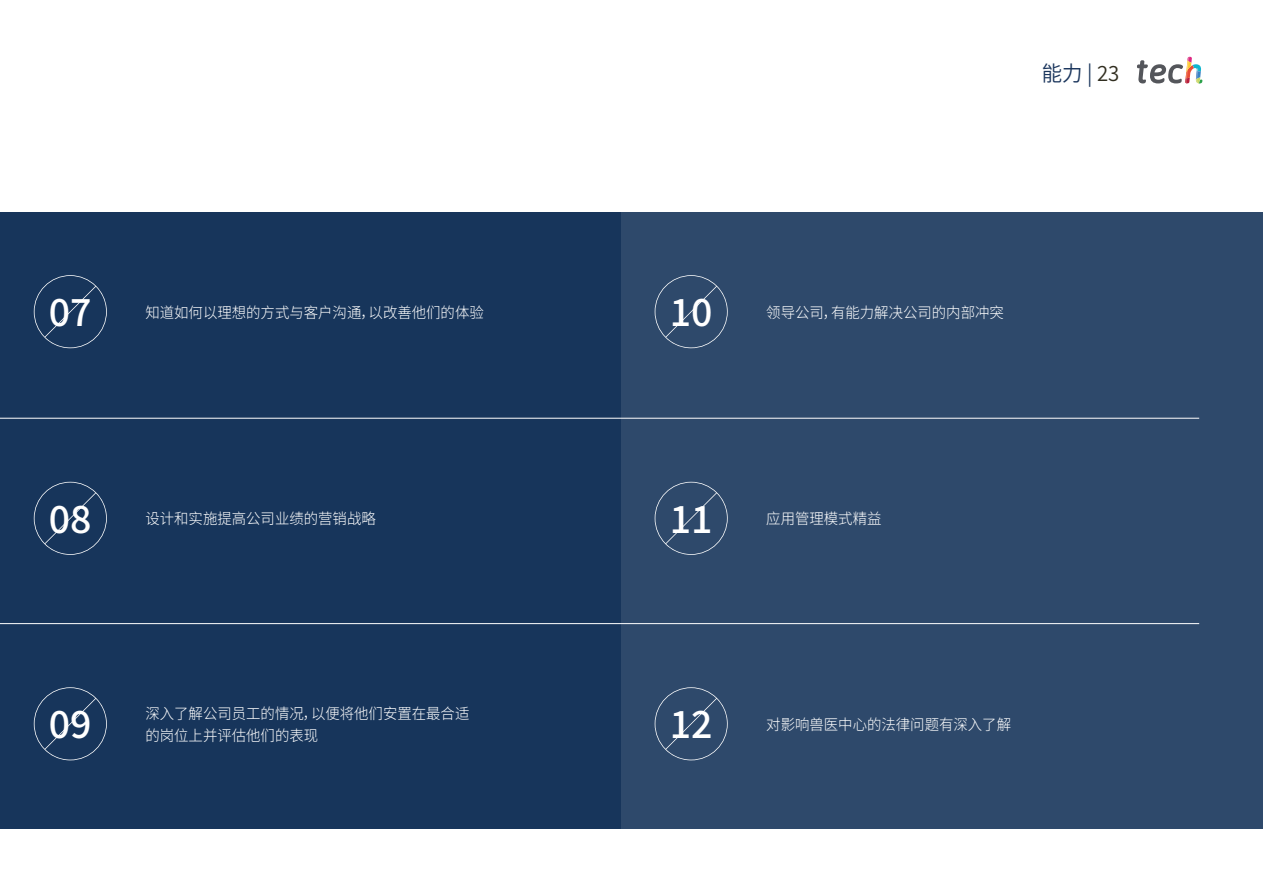
<style>
.page{position:relative;width:1263px;height:893px;background:#fff}
.page>*{position:absolute;margin:0;border:0;box-sizing:border-box;transform-origin:0 0}
.t1{font:500 37.5px "Source Han Sans CN";color:#fff}
.t2{font:21px "Source Han Sans CN";color:#1a355c}
.t3{font:300 15px/22.5px "Source Han Sans CN";color:#fff;scale:.96 1}
.s1{color:#312e20}
</style>
<div class="page">
<svg style="left:1137px;top:57px;width:65px;height:27px"></svg>
<div style="left:0;top:213px;width:621px;height:616px;background:#17355b"></div>
<div style="left:621px;top:213px;width:642px;height:616px;background:#2e496b"></div>
<svg style="left:34px;top:275px;width:73px;height:73px"></svg>
<svg style="left:34px;top:482px;width:73px;height:73px"></svg>
<svg style="left:655px;top:275px;width:73px;height:73px"></svg>
<svg style="left:34px;top:687px;width:73px;height:73px"></svg>
<svg style="left:655px;top:482px;width:73px;height:73px"></svg>
<svg style="left:655px;top:687px;width:73px;height:73px"></svg>
<hr style="left:0;top:418px;width:1199px;height:1px;background:#fff">
<hr style="left:0;top:623px;width:1199px;height:1px;background:#fff">
<h2 class="t2" style="left:1042px;top:61px;width:79px">能力 | <span class="s1">23</span></h2>
<h1 class="t1" style="left:49px;top:291px;width:44px">07</h1>
<p class="t3" style="left:766px;top:301px;width:249px">领导公司，有能力解决公司的内部冲突</p>
<h1 class="t1" style="left:670px;top:291px;width:44px">10</h1>
<p class="t3" style="left:145px;top:301px;width:354px">知道如何以理想的方式与客户沟通，以改善他们的体验</p>
<h1 class="t1" style="left:49px;top:498px;width:44px">08</h1>
<p class="t3" style="left:145px;top:508px;width:241px">设计和实施提高公司业绩的营销战略</p>
<h1 class="t1" style="left:670px;top:498px;width:44px">11</h1>
<p class="t3" style="left:766px;top:508px;width:121px">应用管理模式精益</p>
<p class="t3" style="left:145px;top:702px;width:339px">深入了解公司员工的情况，以便将他们安置在最合适的岗位上并评估他们的表现</p>
<h1 class="t1" style="left:49px;top:703px;width:44px">09</h1>
<p class="t3" style="left:766px;top:713px;width:257px">对影响兽医中心的法律问题有深入了解</p>
<h1 class="t1" style="left:670px;top:703px;width:44px">12</h1>
</div>
